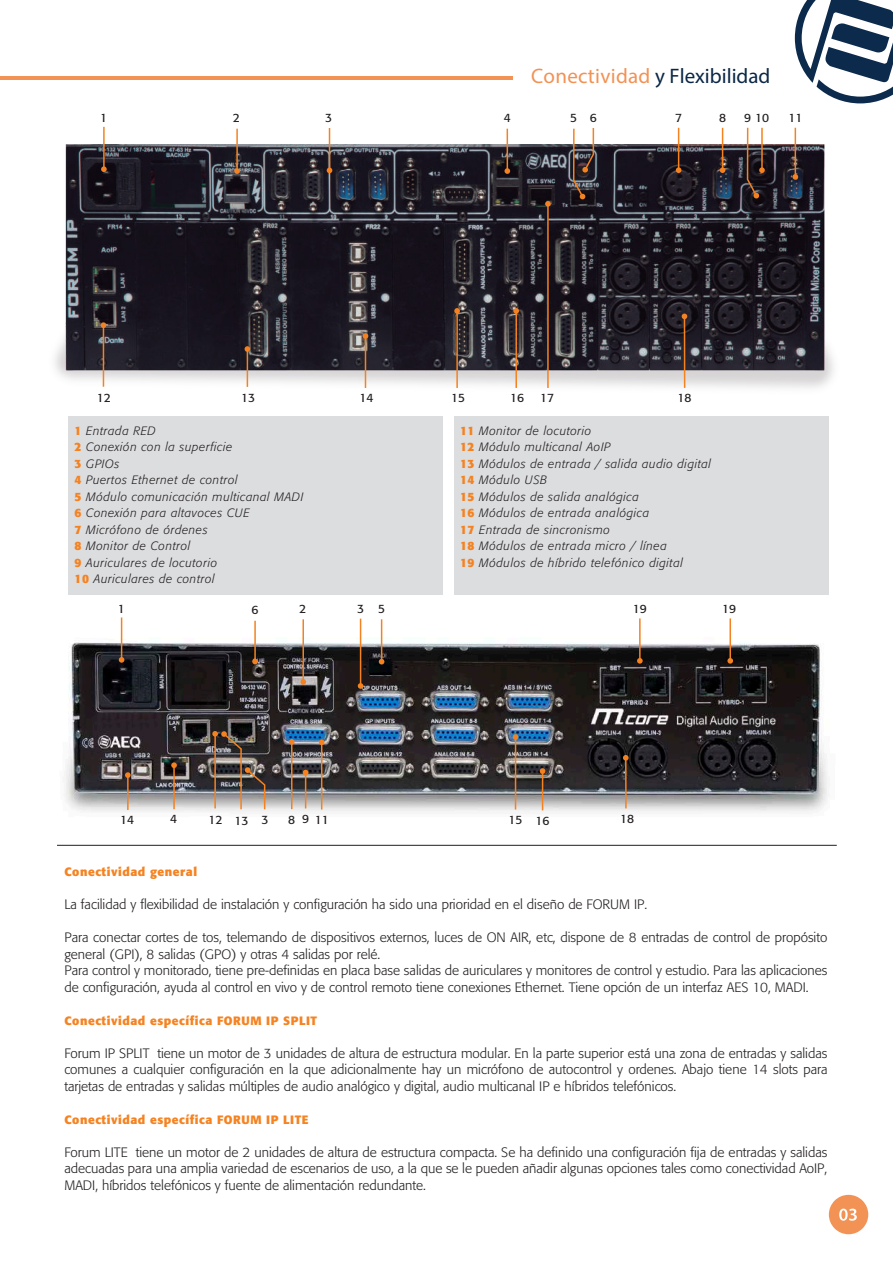
<style>
.page{position:relative;width:893px;height:1263px;background:#fff}
.page>*{position:absolute;margin:0;border:0;box-sizing:border-box;transform-origin:0 0}
.t1{font:21px "Myriad Pro";letter-spacing:.005em;color:#0b2746}
.t2{font:300 13.5px/16.5px "Formata";color:#231f20;text-align:justify}
.t3{font:italic 300 12px/16.5px "Formata";letter-spacing:.045em;color:#231f20}
.t4{font:700 12px "Formata";letter-spacing:.045em;color:#f58322}
.t5{font:12px "Formata";color:#231f20}
.s1{color:#f29254}
.s2{font-weight:700;font-style:normal;color:#f58220}
</style>
<div class="page">
<img style="left:62px;top:144px;width:765px;height:247px">
<svg style="left:795px;top:0;width:98px;height:103px"></svg>
<svg style="left:829px;top:1195px;width:39px;height:39px"></svg>
<hr style="left:57px;top:845px;width:780px;height:1px;background:#231f20">
<hr style="left:247px;top:349px;width:1px;height:38px;background:#f58220">
<svg style="left:245px;top:346px;width:5px;height:6px"></svg>
<hr style="left:515px;top:311px;width:2px;height:77px;background:#f58220">
<svg style="left:513px;top:308px;width:6px;height:6px"></svg>
<hr style="left:365px;top:336px;width:1px;height:52px;background:#f58220">
<svg style="left:363px;top:333px;width:5px;height:6px"></svg>
<hr style="left:456px;top:311px;width:2px;height:77px;background:#f58220">
<svg style="left:454px;top:308px;width:6px;height:6px"></svg>
<hr style="left:103px;top:325px;width:1px;height:62px;background:#f58220">
<svg style="left:101px;top:322px;width:5px;height:6px"></svg>
<hr style="left:684px;top:316px;width:1px;height:72px;background:#f58220">
<svg style="left:682px;top:314px;width:5px;height:5px"></svg>
<div style="left:68px;top:416px;width:375px;height:179px;background:#dcdddf"></div>
<div style="left:454px;top:416px;width:375px;height:179px;background:#dcdddf"></div>
<hr style="left:103px;top:127px;width:2px;height:43px;background:#f58220">
<svg style="left:101px;top:166px;width:6px;height:6px"></svg>
<hr style="left:236px;top:129px;width:2px;height:43px;background:#f58220">
<svg style="left:234px;top:168px;width:6px;height:6px"></svg>
<hr style="left:329px;top:128px;width:1px;height:44px;background:#f58220">
<svg style="left:327px;top:168px;width:5px;height:5px"></svg>
<hr style="left:507px;top:129px;width:1px;height:43px;background:#f58220">
<svg style="left:504px;top:168px;width:6px;height:6px"></svg>
<svg style="left:572px;top:128px;width:23px;height:72px"></svg>
<hr style="left:678px;top:128px;width:1px;height:43px;background:#f58220">
<svg style="left:676px;top:167px;width:5px;height:6px"></svg>
<hr style="left:722px;top:128px;width:1px;height:43px;background:#f58220">
<svg style="left:720px;top:167px;width:5px;height:6px"></svg>
<svg style="left:746px;top:127px;width:19px;height:72px"></svg>
<hr style="left:795px;top:128px;width:1px;height:49px;background:#f58220">
<svg style="left:792px;top:174px;width:6px;height:6px"></svg>
<img style="left:65px;top:627px;width:762px;height:185px">
<hr style="left:173px;top:765px;width:2px;height:44px;background:#f58220">
<svg style="left:171px;top:762px;width:6px;height:6px"></svg>
<hr style="left:291px;top:742px;width:1px;height:67px;background:#f58220">
<svg style="left:289px;top:739px;width:6px;height:6px"></svg>
<hr style="left:625px;top:758px;width:2px;height:50px;background:#f58220">
<svg style="left:623px;top:755px;width:6px;height:6px"></svg>
<hr style="left:321px;top:742px;width:1px;height:67px;background:#f58220">
<svg style="left:319px;top:739px;width:5px;height:6px"></svg>
<hr style="left:127px;top:774px;width:2px;height:36px;background:#f58220">
<svg style="left:125px;top:772px;width:6px;height:6px"></svg>
<hr style="left:0;top:76px;width:513px;height:4px;background:#f29254">
<hr style="left:547px;top:204px;width:2px;height:184px;background:#f58220">
<svg style="left:545px;top:201px;width:6px;height:6px"></svg>
<hr style="left:305px;top:772px;width:1px;height:36px;background:#f58220">
<svg style="left:303px;top:770px;width:5px;height:5px"></svg>
<hr style="left:515px;top:737px;width:1px;height:72px;background:#f58220">
<svg style="left:513px;top:734px;width:5px;height:6px"></svg>
<hr style="left:542px;top:771px;width:1px;height:39px;background:#f58220">
<svg style="left:540px;top:768px;width:5px;height:6px"></svg>
<img style="left:212px;top:731px;width:54px;height:80px">
<hr style="left:121px;top:617px;width:1px;height:44px;background:#f58220">
<svg style="left:119px;top:657px;width:5px;height:6px"></svg>
<hr style="left:302px;top:619px;width:2px;height:64px;background:#f58220">
<svg style="left:300px;top:679px;width:6px;height:6px"></svg>
<hr style="left:360px;top:619px;width:1px;height:68px;background:#f58220">
<svg style="left:358px;top:683px;width:5px;height:6px"></svg>
<hr style="left:381px;top:619px;width:1px;height:44px;background:#f58220">
<svg style="left:379px;top:659px;width:5px;height:5px"></svg>
<hr style="left:639px;top:618px;width:2px;height:44px;background:#f58220">
<svg style="left:637px;top:658px;width:6px;height:6px"></svg>
<hr style="left:729px;top:618px;width:2px;height:44px;background:#f58220">
<svg style="left:727px;top:658px;width:6px;height:6px"></svg>
<hr style="left:254px;top:621px;width:2px;height:41px;background:#f58220">
<svg style="left:252px;top:659px;width:6px;height:5px"></svg>
<p class="t5" style="left:100px;top:111px;width:8px">1</p>
<p class="t5" style="left:233px;top:111px;width:8px">2</p>
<h1 class="t1" style="left:531px;top:63px;width:241px"><span class="s1">Conectividad</span> y Flexibilidad</h1>
<p class="t5" style="left:325px;top:111px;width:8px">3</p>
<p class="t5" style="left:504px;top:111px;width:8px">4</p>
<p class="t5" style="left:570px;top:111px;width:28px">5 6</p>
<p class="t5" style="left:675px;top:111px;width:8px">7</p>
<p class="t5" style="left:719px;top:111px;width:8px">8</p>
<p class="t5" style="left:744px;top:111px;width:26px">9 10</p>
<p class="t5" style="left:788px;top:111px;width:15px">11</p>
<p class="t5" style="left:97px;top:390px;width:15px">12</p>
<p class="t5" style="left:241px;top:390px;width:15px">13</p>
<p class="t5" style="left:359px;top:390px;width:15px">14</p>
<p class="t5" style="left:451px;top:390px;width:15px">15</p>
<p class="t5" style="left:510px;top:390px;width:15px">16</p>
<p class="t5" style="left:678px;top:390px;width:15px">18</p>
<p class="t3" style="left:75px;top:422px;width:230px"><span class="s2">1</span> Entrada RED<br><span class="s2">2</span> Conexión con la superficie<br><span class="s2">3</span> GPIOs<br><span class="s2">4</span> Puertos Ethernet de control<br><span class="s2">5</span> Módulo comunicación multicanal MADI<br><span class="s2">6</span> Conexión para altavoces CUE<br><span class="s2">7</span> Micrófono de órdenes<br><span class="s2">8</span> Monitor de Control<br><span class="s2">9</span> Auriculares de locutorio<br><span class="s2">10</span> Auriculares de control</p>
<p class="t3" style="left:460px;top:422px;width:253px"><span class="s2">11</span> Monitor de locutorio<br><span class="s2">12</span> Módulo multicanal AoIP<br><span class="s2">13</span> Módulos de entrada / salida audio digital<br><span class="s2">14</span> Módulo USB<br><span class="s2">15</span> Módulos de salida analógica<br><span class="s2">16</span> Módulos de entrada analógica<br><span class="s2">17</span> Entrada de sincronismo<br><span class="s2">18</span> Módulos de entrada micro / línea<br><span class="s2">19</span> Módulos de híbrido telefónico digital</p>
<p class="t5" style="left:540px;top:390px;width:15px">17</p>
<p class="t5" style="left:118px;top:601px;width:8px">1</p>
<p class="t5" style="left:252px;top:603px;width:8px">6</p>
<p class="t5" style="left:299px;top:601px;width:8px">2</p>
<p class="t5" style="left:357px;top:601px;width:30px">3 5</p>
<p class="t5" style="left:633px;top:601px;width:15px">19</p>
<p class="t5" style="left:722px;top:601px;width:15px">19</p>
<p class="t5" style="left:120px;top:812px;width:15px">14</p>
<p class="t5" style="left:170px;top:812px;width:8px">4</p>
<p class="t5" style="left:209px;top:812px;width:15px">12</p>
<p class="t5" style="left:288px;top:812px;width:8px">8</p>
<p class="t5" style="left:315px;top:812px;width:15px">11</p>
<p class="t5" style="left:620px;top:811px;width:15px">18</p>
<p class="t5" style="left:234px;top:813px;width:35px">13 3</p>
<p class="t5" style="left:302px;top:812px;width:8px">9</p>
<p class="t5" style="left:508px;top:813px;width:43px">15 16</p>
<p class="t4" style="left:64px;top:864px;width:134px">Conectividad general</p>
<p class="t2" style="left:64px;top:896px;width:584px">La facilidad y flexibilidad de instalación y configuración ha sido una prioridad en el diseño de FORUM IP.</p>
<p class="t2" style="left:64px;top:929px;width:764px;text-align:left">Para conectar cortes de tos, telemando de dispositivos externos, luces de ON AIR, etc, dispone de 8 entradas de control de propósito general (GPI), 8 salidas (GPO) y otras 4 salidas por relé.<br>Para control y monitorado, tiene pre-definidas en placa base salidas de auriculares y monitores de control y estudio. Para las aplicaciones de configuración, ayuda al control en vivo y de control remoto tiene conexiones Ethernet. Tiene opción de un interfaz AES 10, MADI.</p>
<p class="t4" style="left:64px;top:1013px;width:254px">Conectividad específica FORUM IP SPLIT</p>
<p class="t2" style="left:64px;top:1045px;width:765px">Forum IP SPLIT tiene un motor de 3 unidades de altura de estructura modular. En la parte superior está una zona de entradas y salidas comunes a cualquier configuración en la que adicionalmente hay un micrófono de autocontrol y ordenes. Abajo tiene 14 slots para tarjetas de entradas y salidas múltiples de audio analógico y digital, audio multicanal IP e híbridos telefónicos.</p>
<p class="t4" style="left:64px;top:1112px;width:246px">Conectividad específica FORUM IP LITE</p>
<p class="t2" style="left:64px;top:1144px;width:765px">Forum LITE tiene un motor de 2 unidades de altura de estructura compacta. Se ha definido una configuración fija de entradas y salidas adecuadas para una amplia variedad de escenarios de uso, a la que se le pueden añadir algunas opciones tales como conectividad AoIP, MADI, híbridos telefónicos y fuente de alimentación redundante.</p>
</div>
